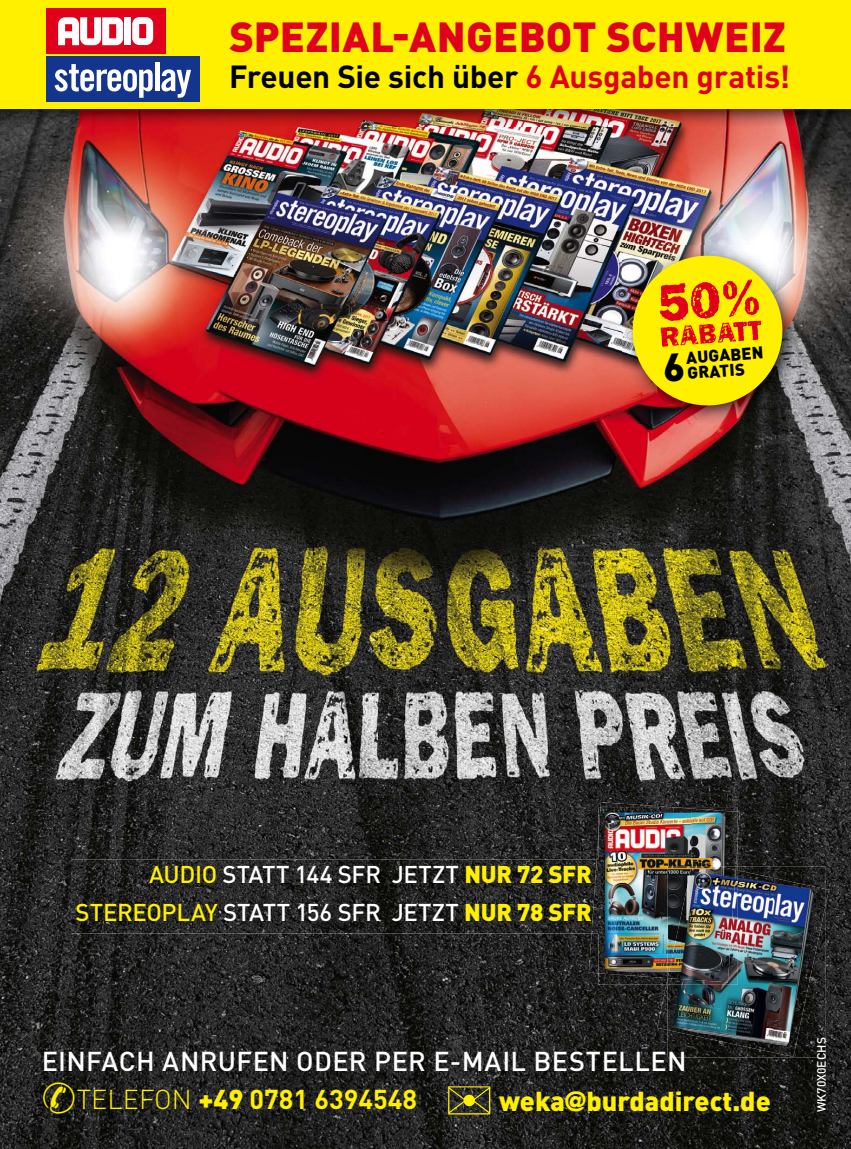
<style>
.page{position:relative;width:851px;height:1149px;background:#fff}
.page>*{position:absolute;margin:0;border:0;box-sizing:border-box;transform-origin:0 0}
.t1{font:900 41.55px "DINOT";letter-spacing:.01em;color:#e0001b}
.t2{font:700 31.5px "DINOT";letter-spacing:-.01em;color:#000}
.t3{font:500 27px "DIN Pro";letter-spacing:.01em;color:#fff}
.t4{font:700 27px "DINOT";color:#fff000}
.t5{font:900 27px "DINOT";color:#fff000}
.t6{font:500 24px/37.8px "DIN Pro";letter-spacing:-.015em;color:#fff;text-align:right}
.t7{font:900 16.8px/15.6px "DINOT";color:#000}
.t8{font:500 12px "DIN Pro";color:#fff}
.s1{color:#e0001b}
.s2{color:#fff000}
.s3{font-family:"DINOT";font-weight:900;color:#fff000}
.s4{font-weight:300}
.s5{font-weight:900}
.s6{font-family:"Helvetica Neue LT Std"}
</style>
<div class="page">
<img style="left:0;top:108px;width:850px;height:1040px">
<div style="left:0;top:0;width:850px;height:108px;background:#fff000"></div>
<img style="left:71px;top:859px;width:520px;height:74px">
<div style="left:46px;top:8px;width:119px;height:46px;background:#e0001b"></div>
<svg style="left:58px;top:17px;width:65px;height:28px"></svg>
<div style="left:124px;top:17px;width:7px;height:28px;background:#fff"></div>
<svg style="left:132px;top:17px;width:21px;height:28px"></svg>
<div style="left:46px;top:56px;width:153px;height:46px;background:#13358e"></div>
<svg style="left:55px;top:64px;width:98px;height:34px"></svg>
<hr style="left:155px;top:63px;width:4px;height:28px;background:#fff">
<svg style="left:161px;top:69px;width:30px;height:29px"></svg>
<img style="left:622px;top:246px;width:178px;height:177px">
<img style="left:588px;top:933px;width:10px;height:39px">
<img style="left:596px;top:802px;width:43px;height:57px">
<img style="left:639px;top:804px;width:100px;height:35px">
<img style="left:591px;top:859px;width:7px;height:74px">
<img style="left:598px;top:806px;width:93px;height:171px">
<img style="left:691px;top:808px;width:46px;height:58px">
<img style="left:667px;top:866px;width:158px;height:190px">
<img style="left:691px;top:860px;width:29px;height:6px">
<img style="left:657px;top:984px;width:10px;height:45px">
<img style="left:825px;top:888px;width:3px;height:15px">
<img style="left:667px;top:963px;width:105px;height:89px">
<img style="left:772px;top:877px;width:53px;height:179px">
<img style="left:737px;top:870px;width:36px;height:93px">
<img style="left:667px;top:869px;width:70px;height:115px">
<img style="left:667px;top:866px;width:68px;height:116px">
<img style="left:629px;top:253px;width:156px;height:155px">
<svg style="left:448px;top:1085px;width:42px;height:29px"></svg>
<h1 class="t1" style="left:229px;top:9px;width:558px">SPEZIAL-ANGEBOT SCHWEIZ</h1>
<h2 class="t2" style="left:229px;top:55px;width:562px">Freuen Sie sich über <span class="s1">6 Ausgaben gratis!</span></h2>
<p class="t7" style="left:685px;top:349px;width:79px;rotate:-4deg">AUGABEN<br>GRATIS</p>
<p class="t6" style="left:76px;top:852px;width:517px"><span class="s2">AUDIO</span> STATT 144 SFR JETZT <span class="s3">NUR 72 SFR<br></span><span class="s2">STEREOPLAY</span> STATT 156 SFR JETZT <span class="s3">NUR 78 SFR</span></p>
<p class="t3" style="left:42px;top:1039px;width:646px">EINFACH ANRUFEN ODER PER E-MAIL BESTELLEN</p>
<p class="t4" style="left:42px;top:1080px;width:377px">✆<span class="s4">TELEFON</span> <span class="s5">+49</span> 0781 6394548</p>
<p class="t5" style="left:499px;top:1082px;width:273px">weka<span class="s6">@</span>burdadirect.de</p>
<p class="t8" style="left:811px;top:1111px;width:76px;rotate:-90deg">WK70X0ECHS</p>
</div>
